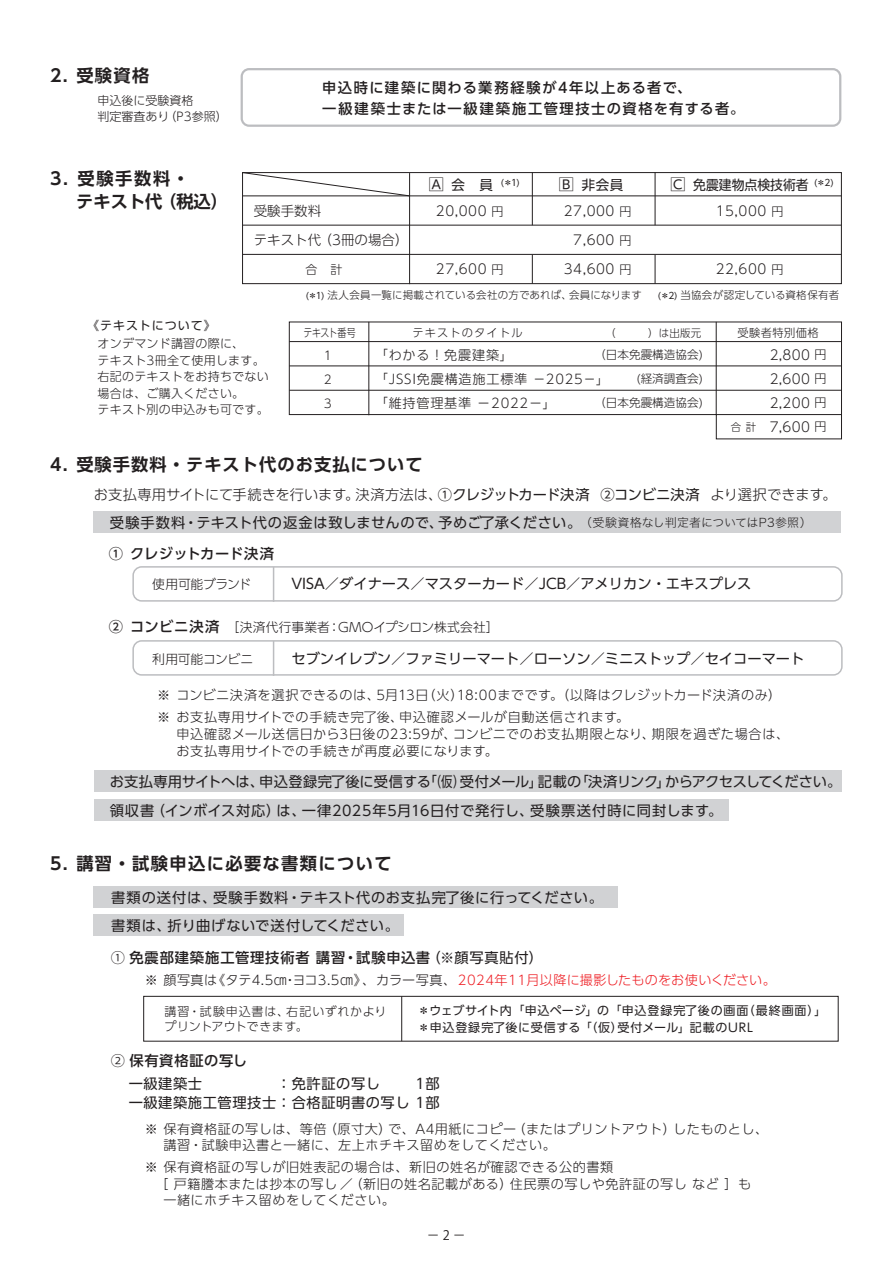
<style>
.page{position:relative;width:893px;height:1263px;background:#fff}
.page>*{position:absolute;margin:0;border:0;box-sizing:border-box;transform-origin:0 0}
.t1{font:700 17.25px "UD Shin Go Pro De";letter-spacing:.07em;color:#231f20}
.t2{font:700 17.25px/22.5px "UD Shin Go Pro De";color:#231f20}
.t3{font:15px "UD Shin Go Pro";color:#231f20}
.t4{font:14.25px "UD Shin Go Pro";letter-spacing:.015em;color:#231f20}
.t5{font:14.25px/27.3px "UD Shin Go Pro";letter-spacing:.045em;color:#231f20}
.t6{font:300 14.25px "UD Shin Go Pro";letter-spacing:.005em;color:#231f20}
.t7{font:500 14.25px/21px "UD Shin Go Pro";letter-spacing:.1em;color:#231f20}
.t8{font:14.25px/19.5px "UD Shin Go Pro";letter-spacing:.04em;color:#231f20}
.t9{font:14.25px "UD Shin Go Pro";letter-spacing:-.04em;color:#231f20}
.t10{font:500 14.25px "UD Shin Go Pro";letter-spacing:.075em;color:#231f20}
.t11{font:500 14.25px "UD Shin Go Pro";letter-spacing:.01em;color:#231f20}
.t12{font:500 14.25px "UD Shin Go Pro";letter-spacing:.04em;color:#231f20}
.t13{font:300 13.5px/24px "UD Shin Go Pro";letter-spacing:.03em;color:#231f20;text-align:right}
.t14{font:300 13.5px/29px "UD Shin Go Pro";color:#231f20}
.t15{font:13.5px "UD Shin Go Pro";color:#231f20;scale:.95 1}
.t16{font:13.5px "UD Shin Go Pro";color:#231f20}
.t17{font:300 13.2px/16.5px "UD Shin Go Pro";letter-spacing:.04em;color:#231f20}
.t18{font:300 13.2px "UD Shin Go Pro";letter-spacing:.015em;color:#231f20}
.t19{font:300 13.2px/24px "UD Shin Go Pro";letter-spacing:.06em;color:#231f20}
.t20{font:13.05px "Koz Go Pr 6 N";color:#231f20}
.t21{font:300 12.75px "UD Shin Go Pro";letter-spacing:.015em;color:#231f20}
.t22{font:300 12.75px "UD Shin Go Pro";letter-spacing:-.01em;color:#231f20}
.t23{font:300 12px/16.5px "UD Shin Go Pro";letter-spacing:.02em;color:#231f20}
.t24{font:12px/16.5px "UD Shin Go Pro";letter-spacing:.065em;color:#231f20}
.t25{font:300 12px/15px "UD Shin Go Pro";letter-spacing:.055em;color:#231f20}
.t26{font:300 12px/16.5px "UD Shin Go Pro";color:#231f20}
.t27{font:12px "Hira Kaku Std W2";letter-spacing:.005em;color:#231f20}
.t28{font:300 11.7px/24px "UD Shin Go Pro";color:#231f20;text-align:right}
.t29{font:300 11.25px "UD Shin Go Pro";letter-spacing:.1em;color:#231f20}
.t30{font:300 11.25px "UD Shin Go Pro";letter-spacing:.04em;color:#231f20}
.t31{font:300 11.25px "UD Shin Go Pro";letter-spacing:.04em;color:#231f20;scale:.8 1}
.t32{font:300 10.5px "UD Shin Go Pro";letter-spacing:.01em;color:#231f20}
.t33{font:9px "UD Shin Go Pro";color:#231f20}
.s1{font-size:15px}
.s2{font-size:12px}
.s3{font-weight:400;font-size:9px}
.s4{font-family:"Koz Go Pr 6 N";font-weight:400}
.s5{font-size:10.5px}
.s6{font-weight:400}
.s7{font-weight:500;font-size:14.25px}
.s8{color:#ee1d23}
</style>
<div class="page">
<hr style="left:243px;top:195px;width:598px;height:1px;background:#231f20">
<hr style="left:243px;top:225px;width:598px;height:1px;background:#231f20">
<hr style="left:243px;top:254px;width:598px;height:1px;background:#231f20">
<div style="left:242px;top:172px;width:600px;height:112px;border:1px solid #231f20"></div>
<svg style="left:241px;top:68px;width:600px;height:59px"></svg>
<hr style="left:409px;top:173px;width:1px;height:111px;background:#231f20">
<hr style="left:532px;top:172px;width:1px;height:53px;background:#231f20">
<hr style="left:655px;top:172px;width:1px;height:53px;background:#231f20">
<svg style="left:532px;top:255px;width:1px;height:29px"></svg>
<svg style="left:655px;top:255px;width:1px;height:29px"></svg>
<svg style="left:289px;top:321px;width:553px;height:119px"></svg>
<hr style="left:369px;top:322px;width:1px;height:93px;background:#231f20">
<hr style="left:716px;top:322px;width:1px;height:93px;background:#231f20">
<div style="left:93px;top:511px;width:748px;height:21px;background:#d1d2d4"></div>
<div style="left:93px;top:887px;width:525px;height:21px;background:#d1d2d4"></div>
<div style="left:93px;top:914px;width:311px;height:21px;background:#d1d2d4"></div>
<div style="left:95px;top:799px;width:634px;height:22px;background:#d1d2d4"></div>
<div style="left:95px;top:770px;width:747px;height:22px;background:#d1d2d4"></div>
<div style="left:132px;top:640px;width:711px;height:36px;border:2px solid #bcbdc0;border-radius:9px"></div>
<hr style="left:273px;top:641px;width:1px;height:35px;background:#bcbdc0">
<div style="left:132px;top:566px;width:711px;height:36px;border:2px solid #bcbdc0;border-radius:9px"></div>
<hr style="left:273px;top:567px;width:1px;height:35px;background:#bcbdc0">
<svg style="left:242px;top:172px;width:168px;height:24px"></svg>
<div style="left:143px;top:996px;width:695px;height:45px;border:1px solid #231f20"></div>
<hr style="left:401px;top:996px;width:1px;height:45px;background:#231f20">
<h1 class="t1" style="left:50px;top:61px;width:101px">2. 受験資格</h1>
<p class="t26" style="left:98px;top:92px;width:132px">申込後に受験資格<br>判定審査あり（P3参照）</p>
<h1 class="t2" style="left:76px;top:167px;width:153px;text-indent:-26px">3. 受験手数料・<br>テキスト代（税込）</h1>
<p class="t7" style="left:322px;top:77px;width:424px">申込時に建築に関わる業務経験が4年以上ある者で、<br>一級建築士または一級建築施工管理技士の資格を有する者。</p>
<p class="t3" style="left:429px;top:172px;width:16px">A</p>
<p class="t33" style="left:501px;top:176px;width:20px">(＊1)</p>
<p class="t16" style="left:559px;top:174px;width:66px"><span class="s1">B</span> 非会員</p>
<p class="t15" style="left:670px;top:174px;width:174px"><span class="s1">C</span> 免震建物点検技術者 <sup>(＊2)</sup></p>
<p class="t16" style="left:452px;top:174px;width:43px">会　員</p>
<p class="t14" style="left:254px;top:196px;width:156px">受験手数料<br>テキスト代（3冊の場合）</p>
<p class="t13" style="left:436px;top:199px;width:69px">20,000 <span class="s2">円</span></p>
<p class="t13" style="left:436px;top:257px;width:69px">27,600 <span class="s2">円</span></p>
<p class="t23" style="left:305px;top:260px;width:38px">合　計</p>
<p class="t13" style="left:564px;top:196px;width:69px;line-height:29px">27,000 <span class="s2">円<br></span>7,600 <span class="s2">円<br></span>34,600 <span class="s2">円</span></p>
<p class="t13" style="left:716px;top:199px;width:69px">15,000 <span class="s2">円</span></p>
<p class="t13" style="left:716px;top:257px;width:69px">22,600 <span class="s2">円</span></p>
<p class="t32" style="left:306px;top:287px;width:338px"><span class="s3">(＊1)</span> 法人会員一覧に掲載されている会社の方であれば、会員になります</p>
<p class="t32" style="left:658px;top:287px;width:183px"><span class="s3">(＊2)</span> 当協会が認定している資格保有者</p>
<p class="t24" style="left:87px;top:317px;width:130px">《テキストについて》</p>
<p class="t23" style="left:98px;top:335px;width:173px">オンデマンド講習の際に、<br>テキスト3冊全て使用します。右記のテキストをお持ちでない場合は、ご購入ください。<br>テキスト別の申込みも可です。</p>
<p class="t31" style="left:303px;top:323px;width:67px">テキスト番号</p>
<p class="t29" style="left:412px;top:323px;width:112px">テキストのタイトル</p>
<p class="t32" style="left:605px;top:324px;width:98px">（　　　）は出版元</p>
<p class="t30" style="left:737px;top:323px;width:83px">受験者特別価格</p>
<p class="t19" style="left:375px;top:342px;width:229px">「わかる！免震建築」<br>「JSSI免震構造施工標準<span class="s4">－</span>2025<span class="s4">－</span>」「維持管理基準<span class="s4">－</span>2022<span class="s4">－</span>」</p>
<p class="t28" style="left:594px;top:342px;width:110px">（日本免震構造協会) (経済調査会)<br>（日本免震構造協会)</p>
<p class="t13" style="left:731px;top:342px;width:97px">2,800 <span class="s2">円<br></span>2,600 <span class="s2">円<br></span>2,200 <span class="s2">円<br></span><span class="s5">合計</span> 7,600 <span class="s2">円</span></p>
<p class="t23" style="left:322px;top:343px;width:26px;line-height:24px;text-align:justify">１　２　３　</p>
<h1 class="t1" style="left:50px;top:450px;width:374px">4. 受験手数料・テキスト代のお支払について</h1>
<p class="t6" style="left:94px;top:483px;width:744px">お支払専用サイトにて手続きを行います。決済方法は、<span class="s6">①クレジットカード決済 ②コンビニ決済</span> より選択できます。</p>
<p class="t4" style="left:110px;top:511px;width:473px">受験手数料・テキスト代の返金は致しませんので、予めご了承ください。</p>
<p class="t11" style="left:109px;top:542px;width:167px">① クレジットカード決済</p>
<p class="t27" style="left:580px;top:513px;width:233px">（受験資格なし判定者についてはP3参照）</p>
<p class="t22" style="left:152px;top:574px;width:101px">使用可能ブランド</p>
<p class="t4" style="left:291px;top:572px;width:461px">VISA／ダイナース／マスターカード／JCB／アメリカン・エキスプレス</p>
<p class="t21" style="left:109px;top:617px;width:392px"><span class="s7">② コンビニ決済</span>［決済代行事業者：GMOイプシロン株式会社］</p>
<p class="t22" style="left:152px;top:649px;width:102px">利用可能コンビニ</p>
<p class="t4" style="left:291px;top:647px;width:514px">セブンイレブン／ファミリーマート／ローソン／ミニストップ／セイコーマート</p>
<p class="t17" style="left:157px;top:684px;width:625px;line-height:21.8px">※ コンビニ決済を選択できるのは、5月13日（火）18:00までです。（以降はクレジットカード決済のみ）※ お支払専用サイトでの手続き完了後、申込確認メールが自動送信されます。</p>
<p class="t17" style="left:157px;top:725px;width:633px;line-height:17.2px">　 申込確認メール送信日から3日後の23:59が、コンビニでのお支払期限となり、期限を過ぎた場合は、　 お支払専用サイトでの手続きが再度必要になります。</p>
<p class="t9" style="left:430px;top:770px;width:413px">「 ）受付メール」記載の「決済リンク」からアクセスしてください。</p>
<p class="t4" style="left:110px;top:770px;width:344px">お支払専用サイトへは、申込登録完了後に受信する（仮</p>
<p class="t5" style="left:110px;top:796px;width:614px">領収書（インボイス対応）は、一律2025年5月16日付で発行し、受験票送付時に同封します。</p>
<h1 class="t1" style="left:50px;top:850px;width:343px">5. 講習・試験申込に必要な書類について</h1>
<p class="t5" style="left:111px;top:884px;width:493px">書類の送付は、受験手数料・テキスト代のお支払完了後に行ってください。書類は、折り曲げないで送付してください。</p>
<p class="t10" style="left:111px;top:946px;width:434px"><span class="s4">①</span> 免震部建築施工管理技術者 講習・試験申込書<span class="s6">（※顔写真貼付）</span></p>
<p class="t18" style="left:145px;top:969px;width:633px">※ 顔写真は《タテ4.5㎝・ヨコ3.5㎝》、カラー写真、<span class="s8">2024年11月以降に撮影したものをお使いください。</span></p>
<p class="t25" style="left:164px;top:1003px;width:224px">講習・試験申込書は、右記いずれかよりプリントアウトできます。</p>
<p class="t24" style="left:418px;top:1002px;width:404px">＊ウェブサイト内「申込ページ」の「申込登録完了後の画面（最終画面）」＊申込登録完了後に受信する （仮）受付メール」 記載のURL</p>
<p class="t24" style="left:586px;top:1018px;width:7px">「</p>
<p class="t12" style="left:111px;top:1049px;width:138px"><span class="s4">②</span> 保有資格証の写し</p>
<p class="t8" style="left:129px;top:1073px;width:313px">一級建築士　　　　　：免許証の写し　　 1部一級建築施工管理技士：合格証明書の写し 1部</p>
<p class="t17" style="left:163px;top:1120px;width:606px;text-indent:-19px">※ 保有資格証の写しは、等倍（原寸大）で、A4用紙にコピー（またはプリントアウト）したものとし、講習・試験申込書と一緒に、左上ホチキス留めをしてください。</p>
<p class="t17" style="left:145px;top:1158px;width:470px">※ 保有資格証の写しが旧姓表記の場合は、新旧の姓名が確認できる公的書類</p>
<p class="t17" style="left:155px;top:1175px;width:597px">［戸籍謄本または抄本の写し／（新旧の姓名記載がある）住民票の写しや免許証の写しなど］も</p>
<p class="t17" style="left:163px;top:1191px;width:233px">一緒にホチキス留めをしてください。</p>
<p class="t20" style="left:427px;top:1228px;width:40px">－ 2 －</p>
</div>
